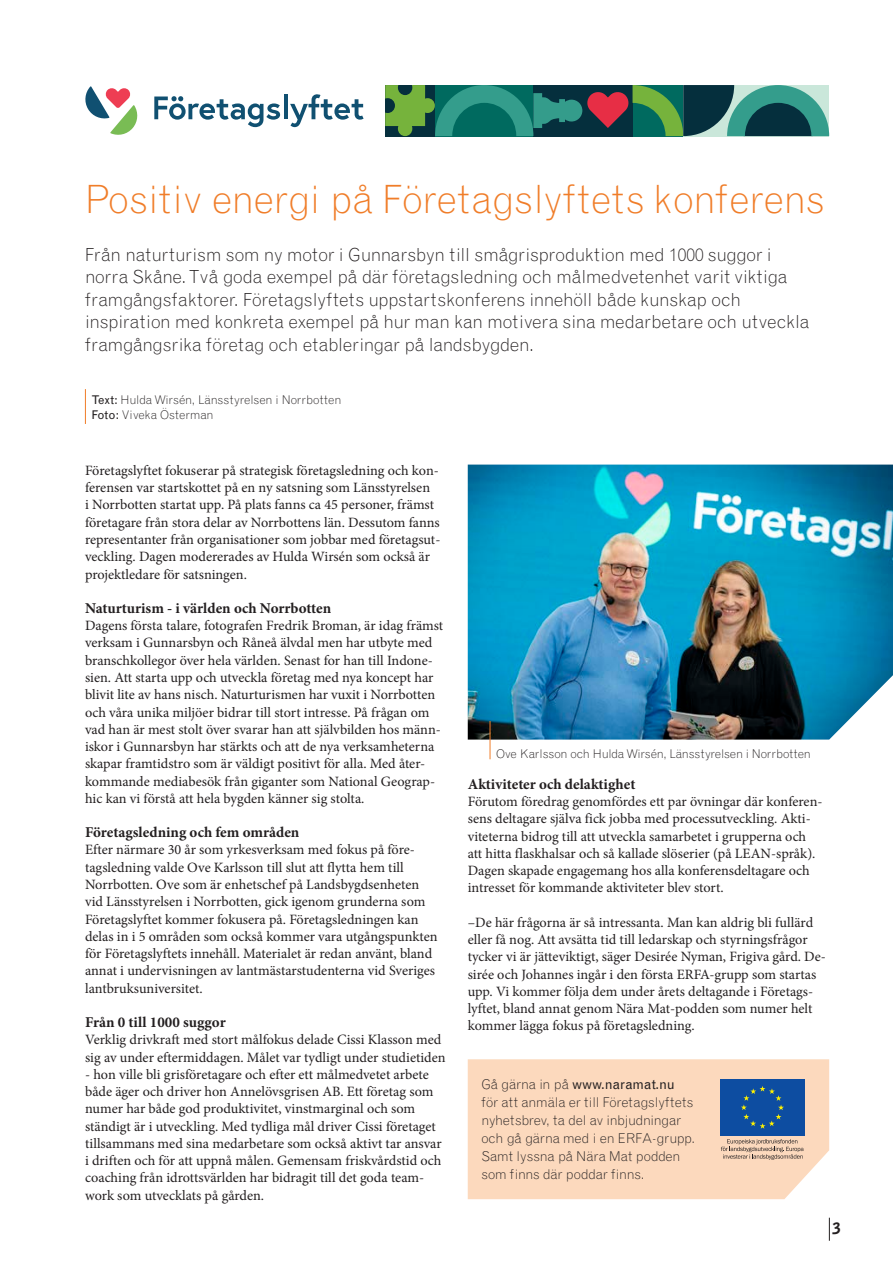
<style>
.page{position:relative;width:893px;height:1263px;background:#fff}
.page>*{position:absolute;margin:0;border:0;box-sizing:border-box;transform-origin:0 0}
.t1{font:300 39px "Grotesque MT Std";letter-spacing:-.005em;color:#f07d29}
.Ingress{font:300 18px/22.5px "Grotesque MT Std";letter-spacing:-.01em;color:#231f20}
.t2{font:900 15.3px "Grotesque MT Std";color:#231f20}
.Mellanrubrik{font:700 15px "Minion Pro";color:#231f20}
.Brödtext{font:14.25px/17.2px "Minion Pro";color:#231f20}
.Faktaruta_-_brödtext{font:300 13.5px/18px "Grotesque MT Std";letter-spacing:-.01em;color:#231f20}
.Bildtext{font:300 12px "Grotesque MT Std";letter-spacing:-.005em;color:#231f20}
.s1{font-weight:400}
</style>
<div class="page">
<svg style="left:829px;top:1218px;width:1px;height:23px"></svg>
<svg style="left:154px;top:96px;width:126px;height:31px"></svg>
<hr style="left:284px;top:95px;width:3px;height:24px;background:#105071">
<svg style="left:290px;top:94px;width:74px;height:33px"></svg>
<svg style="left:85px;top:86px;width:53px;height:49px"></svg>
<img style="left:468px;top:465px;width:425px;height:274px">
<svg style="left:385px;top:85px;width:444px;height:51px;background:#337060"></svg>
<div style="left:468px;top:1059px;width:361px;height:140px;background:#fcd9bd"></div>
<div style="left:720px;top:1079px;width:84px;height:56px;background:#0d4da1"></div>
<svg style="left:741px;top:1086px;width:43px;height:43px"></svg>
<svg style="left:721px;top:1139px;width:82px;height:21px;background:#d4b7a0"></svg>
<hr style="left:85px;top:389px;width:1px;height:35px;background:#f07d29">
<hr style="left:490px;top:721px;width:1px;height:38px;background:#f07d29">
<p class="t1" style="left:85px;top:176px;width:741px">Positiv energi på Företagslyftets konferens</p>
<p class="Ingress" style="left:85px;top:243px;width:726px">Från naturturism som ny motor i Gunnarsbyn till smågrisproduktion med 1000 suggor i norra Skåne. Två goda exempel på där företagsledning och målmedvetenhet varit viktiga framgångsfaktorer. Företagslyftets uppstartskonferens innehöll både kunskap och inspiration med konkreta exempel på hur man kan motivera sina medarbetare och utveckla framgångsrika företag och etableringar på landsbygden.</p>
<p class="Bildtext" style="left:91px;top:392px;width:252px"><span class="s1">Text:</span> Hulda Wirsén, Länsstyrelsen i Norrbotten</p>
<p class="Bildtext" style="left:91px;top:407px;width:124px"><span class="s1">Foto:</span> Viveka Österman</p>
<p class="Brödtext" style="left:85px;top:462px;width:357px">Företagslyftet fokuserar på strategisk företagsledning och kon&shy;ferensen var startskottet på en ny satsning som Länsstyrelsen<br>i Norrbotten startat upp. På plats fanns ca 45 personer, främst företagare från stora delar av Norrbottens län. Dessutom fanns representanter från organisationer som jobbar med företagsut&shy;veckling. Dagen modererades av Hulda Wirsén som också är projektledare för satsningen.</p>
<h1 class="Mellanrubrik" style="left:85px;top:598px;width:248px">Naturturism - i världen och Norrbotten</h1>
<p class="Brödtext" style="left:85px;top:617px;width:360px">Dagens första talare, fotografen Fredrik Broman, är idag främst verksam i Gunnarsbyn och Råneå älvdal men har utbyte med branschkollegor över hela världen. Senast for han till Indone&shy;sien. Att starta upp och utveckla företag med nya koncept har blivit lite av hans nisch. Naturturismen har vuxit i Norrbotten och våra unika miljöer bidrar till stort intresse. På frågan om vad han är mest stolt över svarar han att självbilden hos männ&shy;iskor i Gunnarsbyn har stärkts och att de nya verksamheterna skapar framtidstro som är väldigt positivt för alla. Med åter&shy;kommande mediabesök från giganter som National Geograp&shy;hic kan vi förstå att hela bygden känner sig stolta.</p>
<h1 class="Mellanrubrik" style="left:85px;top:822px;width:216px">Företagsledning och fem områden</h1>
<p class="Brödtext" style="left:85px;top:841px;width:354px">Efter närmare 30 år som yrkesverksam med fokus på före&shy;tagsledning valde Ove Karlsson till slut att flytta hem till Norrbotten. Ove som är enhetschef på Landsbygdsenheten vid Länsstyrelsen i Norrbotten, gick igenom grunderna som Företagslyftet kommer fokusera på. Företagsledningen kan delas in i 5 områden som också kommer vara utgångspunkten för Företagslyftets innehåll. Materialet är redan använt, bland annat i undervisningen av lantmästarstudenterna vid Sveriges lantbruksuniversitet.</p>
<h1 class="Mellanrubrik" style="left:85px;top:1012px;width:142px">Från 0 till 1000 suggor</h1>
<p class="Brödtext" style="left:85px;top:1031px;width:362px">Verklig drivkraft med stort målfokus delade Cissi Klasson med sig av under eftermiddagen. Målet var tydligt under studietiden</p>
<p class="Brödtext" style="left:85px;top:1066px;width:358px">- hon ville bli grisföretagare och efter ett målmedvetet arbete både äger och driver hon Annelövsgrisen AB. Ett företag som numer har både god produktivitet, vinstmarginal och som ständigt är i utveckling. Med tydliga mål driver Cissi företaget tillsammans med sina medarbetare som också aktivt tar ansvar i driften och för att uppnå målen. Gemensam friskvårdstid och coaching från idrottsvärlden har bidragit till det goda team&shy;work som utvecklats på gården.</p>
<p class="Bildtext" style="left:496px;top:746px;width:316px">Ove Karlsson och Hulda Wirsén, Länsstyrelsen i Norrbotten</p>
<h1 class="Mellanrubrik" style="left:468px;top:773px;width:169px">Aktiviteter och delaktighet</h1>
<p class="Brödtext" style="left:468px;top:793px;width:356px">Förutom föredrag genomfördes ett par övningar där konferen&shy;sens deltagare själva fick jobba med processutveckling. Akti&shy;viteterna bidrog till att utveckla samarbetet i grupperna och att hitta flaskhalsar och så kallade slöserier (på LEAN-språk).<br>Dagen skapade engagemang hos alla konferensdeltagare och intresset för kommande aktiviteter blev stort.</p>
<p class="Brödtext" style="left:468px;top:914px;width:360px">–De här frågorna är så intressanta. Man kan aldrig bli fullärd eller få nog. Att avsätta tid till ledarskap och styrningsfrågor tycker vi är jätteviktigt, säger Desirée Nyman, Frigiva gård. De&shy;sirée och Johannes ingår i den första ERFA-grupp som startas upp. Vi kommer följa dem under årets deltagande i Företags&shy;lyftet, bland annat genom Nära Mat-podden som numer helt kommer lägga fokus på företagsledning.</p>
<p class="Faktaruta_-_brödtext" style="left:481px;top:1075px;width:215px">Gå gärna in på <span class="s1">www.naramat.nu<br></span>för att anmäla er till Företagslyftets nyhetsbrev, ta del av inbjudningar och gå gärna med i en ERFA-grupp.<br>Samt lyssna på Nära Mat podden som finns där poddar finns.</p>
<p class="t2" style="left:832px;top:1219px;width:11px">3</p>
</div>
